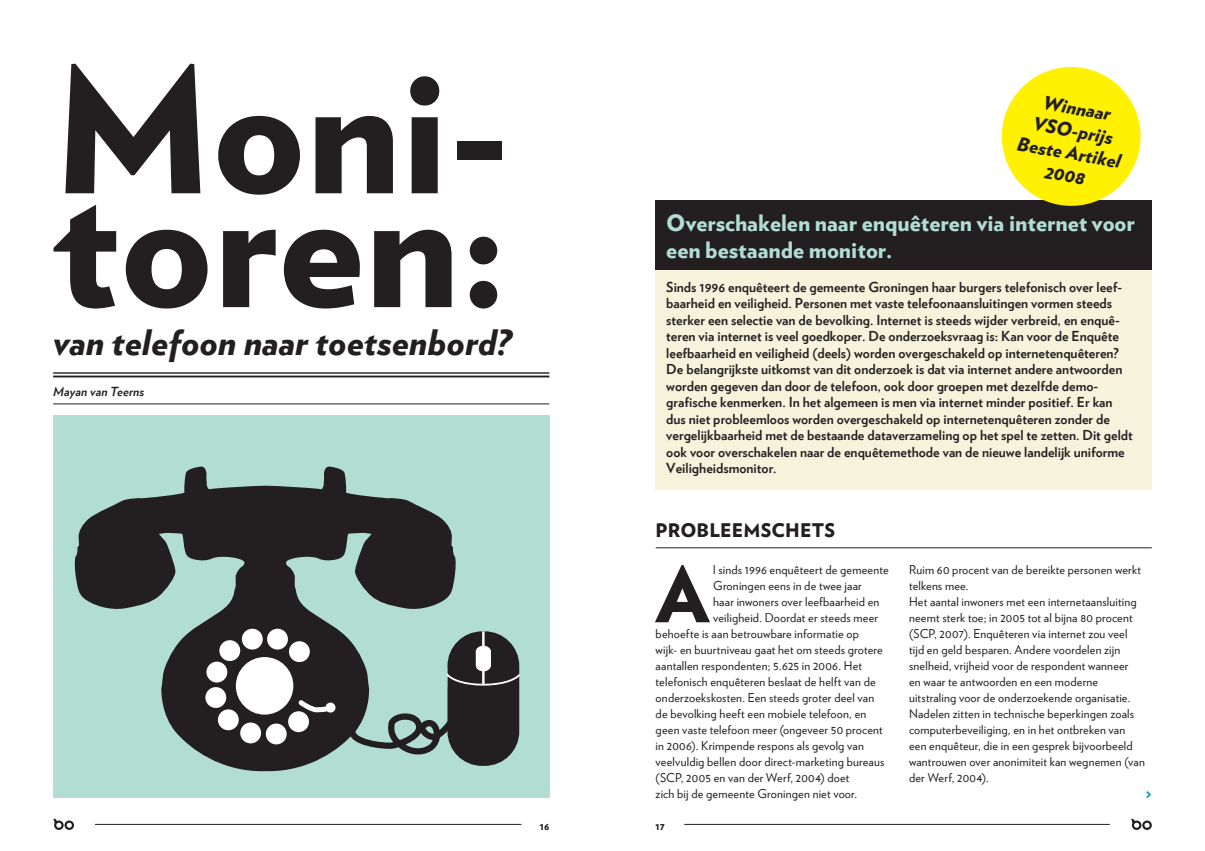
<style>
.page{position:relative;width:1205px;height:851px;background:#fff}
.page>*{position:absolute;margin:0;border:0;box-sizing:border-box;transform-origin:0 0}
.t1{font:900 175px "Verlag";color:#231f20}
.t2{font:900 77.5px "Verlag";color:#231f20}
.t3{font:italic 900 35px "Verlag";color:#231f20}
.t4{font:900 22.5px/27px "Verlag";color:#b1ddd3}
.t5{font:italic 900 18.75px/22.5px "Verlag";color:#231f20;text-align:center}
.t6{font:900 18.75px "Verlag";letter-spacing:.01em;color:#231f20}
.t7{font:900 15px "Verlag";color:#09a1af}
.t8{font:700 13.75px/16.5px "Verlag";color:#231f20}
.t9{font:italic 700 12.5px "Verlag";letter-spacing:.01em;color:#231f20}
.t10{font:12.25px/16px "Verlag";letter-spacing:.015em;color:#231f20}
.t11{font:900 10px "Verlag";color:#231f20}
</style>
<div class="page">
<div style="left:53px;top:415px;width:496px;height:382px;background:#b1ddd3"></div>
<hr style="left:53px;top:373px;width:496px;height:1px;background:#231f20">
<hr style="left:53px;top:376px;width:496px;height:1px;background:#231f20">
<div style="left:656px;top:270px;width:496px;height:219px;background:#f6f2db"></div>
<svg style="left:74px;top:466px;width:382px;height:305px;fill:#231f20"></svg>
<div style="left:236px;top:657px;width:57px;height:57px;background:#fff;border-radius:50%"></div>
<div style="left:289px;top:641px;width:21px;height:21px;background:#fff;border-radius:50%"></div>
<div style="left:267px;top:628px;width:21px;height:21px;background:#fff;border-radius:50%"></div>
<div style="left:242px;top:628px;width:21px;height:21px;background:#fff;border-radius:50%"></div>
<div style="left:219px;top:640px;width:21px;height:21px;background:#fff;border-radius:50%"></div>
<div style="left:206px;top:661px;width:21px;height:21px;background:#fff;border-radius:50%"></div>
<div style="left:205px;top:687px;width:21px;height:20px;background:#fff;border-radius:50%"></div>
<div style="left:218px;top:709px;width:21px;height:21px;background:#fff;border-radius:50%"></div>
<div style="left:240px;top:722px;width:21px;height:21px;background:#fff;border-radius:50%"></div>
<div style="left:266px;top:723px;width:21px;height:21px;background:#fff;border-radius:50%"></div>
<div style="left:288px;top:711px;width:21px;height:21px;background:#fff;border-radius:50%"></div>
<svg style="left:298px;top:699px;width:37px;height:13px"></svg>
<div style="left:656px;top:201px;width:496px;height:69px;background:#231f20"></div>
<svg style="left:348px;top:631px;width:171px;height:134px"></svg>
<svg style="left:996px;top:67px;width:150px;height:139px"></svg>
<hr style="left:656px;top:547px;width:496px;height:1px;background:#231f20">
<hr style="left:53px;top:403px;width:496px;height:1px;background:#231f20">
<hr style="left:95px;top:824px;width:426px;height:1px;background:#231f20">
<svg style="left:53px;top:818px;width:21px;height:11px"></svg>
<hr style="left:684px;top:824px;width:426px;height:1px;background:#231f20">
<svg style="left:1131px;top:818px;width:21px;height:11px"></svg>
<h1 class="t1" style="left:53px;top:-14px;width:458px">Moni-</h1>
<h1 class="t1" style="left:53px;top:99px;width:456px">toren:</h1>
<h3 class="t3" style="left:53px;top:314px;width:459px">van telefoon naar toetsenbord?</h3>
<p class="t9" style="left:53px;top:381px;width:93px">Mayan van Teerns</p>
<h3 class="t5" style="left:1027px;top:87px;width:107px;rotate:10deg">Winnaar<br>VSO-prijs<br>Beste Artikel<br>2008</h3>
<h3 class="t4" style="left:666px;top:208px;width:470px">Overschakelen naar enquêteren via internet voor een bestaande monitor.</h3>
<p class="t8" style="left:666px;top:278px;width:468px">Sinds 1996 enquêteert de gemeente Groningen haar burgers telefonisch over leef&shy;baarheid en veiligheid. Personen met vaste telefoonaansluitingen vormen steeds sterker een selectie van de bevolking. Internet is steeds wijder verbreid, en enquê&shy;teren via internet is veel goedkoper. De onderzoeksvraag is: Kan voor de Enquête leefbaarheid en veiligheid (deels) worden overgeschakeld op internetenquêteren?<br>De belangrijkste uitkomst van dit onderzoek is dat via internet andere antwoorden worden gegeven dan door de telefoon, ook door groepen met dezelfde demo&shy;grafische kenmerken. In het algemeen is men via internet minder positief. Er kan dus niet probleemloos worden overgeschakeld op internetenquêteren zonder de vergelijkbaarheid met de bestaande dataverzameling op het spel te zetten. Dit geldt ook voor overschakelen naar de enquêtemethode van de nieuwe landelijk uniforme Veiligheidsmonitor.</p>
<h3 class="t6" style="left:656px;top:515px;width:181px">Probleemschets</h3>
<h2 class="t2" style="left:656px;top:530px;width:55px">A</h2>
<p class="t10" style="left:713px;top:561px;width:177px">l sinds 1996 enquêteert de gemeente</p>
<p class="t10" style="left:713px;top:577px;width:150px">Groningen eens in de twee jaar</p>
<p class="t10" style="left:713px;top:593px;width:168px">haar inwoners over leefbaarheid en</p>
<p class="t10" style="left:713px;top:609px;width:166px">veiligheid. Doordat er steeds meer</p>
<p class="t10" style="left:656px;top:625px;width:205px">behoefte is aan betrouwbare informatie op</p>
<p class="t10" style="left:656px;top:641px;width:229px">wijk- en buurtniveau gaat het om steeds grotere</p>
<p class="t10" style="left:656px;top:657px;width:208px">aantallen respondenten; 5.625 in 2006. Het</p>
<p class="t10" style="left:656px;top:673px;width:222px">telefonisch enquêteren beslaat de helft van de</p>
<p class="t10" style="left:656px;top:689px;width:220px">onderzoekskosten. Een steeds groter deel van</p>
<p class="t10" style="left:656px;top:704px;width:212px">de bevolking heeft een mobiele telefoon, en</p>
<p class="t10" style="left:656px;top:720px;width:229px">geen vaste telefoon meer (ongeveer 50 -procent</p>
<p class="t10" style="left:656px;top:736px;width:210px">in 2006). Krimpende respons als gevolg van</p>
<p class="t10" style="left:656px;top:752px;width:230px">veelvuldig bellen door direct-marketing bureaus</p>
<p class="t10" style="left:656px;top:768px;width:195px">(SCP, 2005 en van der Werf, 2004) doet</p>
<p class="t10" style="left:656px;top:784px;width:203px">zich bij de gemeente Groningen niet voor.</p>
<p class="t11" style="left:540px;top:817px;width:11px">16</p>
<p class="t11" style="left:656px;top:817px;width:11px">17</p>
<p class="t10" style="left:909px;top:561px;width:237px">Ruim 60 -procent van de bereikte personen werkt telkens mee.<br>Het aantal inwoners met een internetaansluiting neemt sterk toe; in 2005 tot al bijna 80 -procent (SCP, 2007). Enquêteren via internet zou veel tijd en geld besparen. Andere voordelen zijn snelheid, vrijheid voor de respondent wanneer<br>en waar te antwoorden en een moderne uitstraling voor de onderzoekende organisatie.<br>Nadelen zitten in technische beperkingen zoals computerbeveiliging, en in het ontbreken van een enquêteur, die in een gesprek bijvoorbeeld wantrouwen over anonimiteit kan wegnemen (van der Werf, 2004).</p>
<p class="t7" style="left:1146px;top:781px;width:7px">&gt;</p>
</div>
